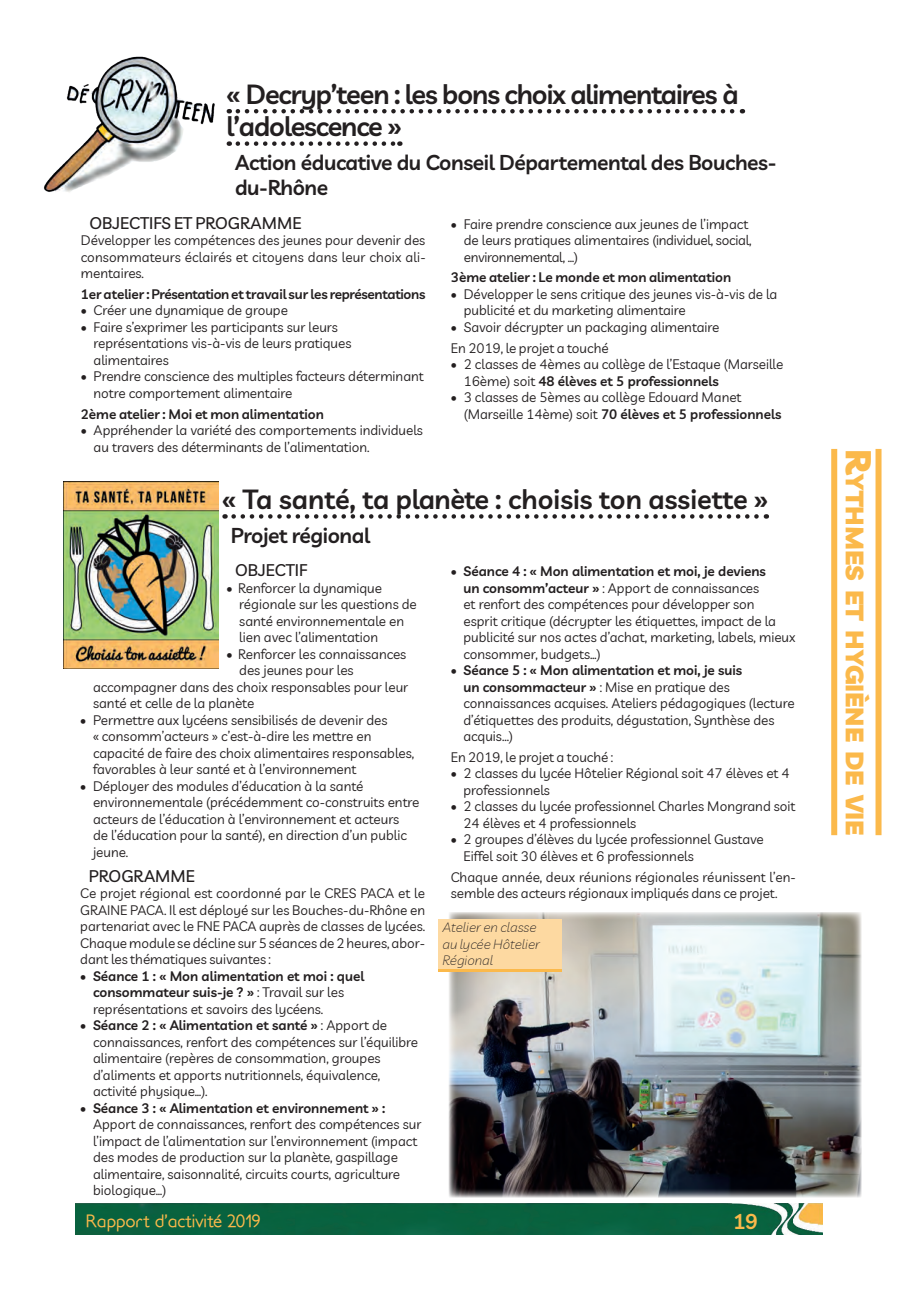
<style>
.page{position:relative;width:919px;height:1289px;background:#fff}
.page>*{position:absolute;margin:0;border:0;box-sizing:border-box;transform-origin:0 0}
.t1{font:600 27px/32.4px "Livvic";letter-spacing:-.04em;color:#231f20}
.t2{font:600 27px "Livvic";color:#231f20}
.t3{font:900 25.2px "Livvic";color:#fbb94b}
.t4{font:600 21px/25.2px "Livvic";letter-spacing:-.02em;color:#231f20}
.t5{font:600 21px "Livvic";color:#fbb94b}
.t6{font:18px "Soft Elegance";color:#fbb94b}
.t7{font:500 16.5px "Livvic";color:#231f20}
.t8{font:13.5px/16.5px "Livvic";color:#231f20}
.t9{font:600 13.5px/16.5px "Livvic";color:#231f20}
.t10{font:600 13.5px "Livvic";letter-spacing:-.02em;color:#231f20}
.t11{font:italic 200 13.5px/16.5px "Livvic";color:#231f20}
.s1{font-weight:600}
.s2{font-weight:400}
.s3{font-size:36px}
</style>
<div class="page">
<img style="left:75px;top:1203px;width:747px;height:31px">
<div style="left:875px;top:449px;width:6px;height:386px;background:#fbb94b"></div>
<div style="left:831px;top:449px;width:6px;height:386px;background:#fbb94b"></div>
<svg style="left:238px;top:109px;width:505px;height:4px"></svg>
<svg style="left:238px;top:141px;width:162px;height:5px"></svg>
<svg style="left:233px;top:514px;width:533px;height:4px"></svg>
<img style="left:44px;top:56px;width:171px;height:136px">
<img style="left:63px;top:482px;width:155px;height:186px">
<img style="left:449px;top:912px;width:411px;height:285px">
<div style="left:438px;top:918px;width:123px;height:53px;background:linear-gradient(to right,#fdd9a1,#fdd9a1)"></div>
<div style="left:438px;top:918px;width:123px;height:50px;background:#fdd9a1"></div>
<h1 class="t1" style="left:226px;top:76px;width:513px">« Decryp’teen : les bons choix alimentaires à l’adolescence »</h1>
<h3 class="t4" style="left:235px;top:148px;width:543px">Action éducative du Conseil Départemental des Bouches&shy;du-Rhône</h3>
<p class="t7" style="left:89px;top:210px;width:213px">OBJECTIFS ET PROGRAMME</p>
<p class="t8" style="left:81px;top:231px;width:346px;text-align:justify">Développer les compétences des jeunes pour devenir des consommateurs éclairés et citoyens dans leur choix ali&shy;mentaires.</p>
<p class="t10" style="left:81px;top:284px;width:346px">1er atelier : Présentation et travail sur les représentations</p>
<p class="t8" style="left:81px;top:301px;width:208px">• Créer une dynamique de groupe</p>
<p class="t8" style="left:94px;top:318px;width:259px;text-indent:-13px">• Faire s’exprimer les participants sur leurs représentations vis-à-vis de leurs pratiques alimentaires</p>
<p class="t8" style="left:94px;top:367px;width:332px;text-indent:-13px">• Prendre conscience des multiples facteurs déterminant notre comportement alimentaire</p>
<p class="t9" style="left:81px;top:404px;width:244px">2ème atelier : Moi et mon alimentation</p>
<p class="t8" style="left:94px;top:421px;width:331px;text-indent:-13px">• Appréhender la variété des comportements individuels au travers des déterminants de l’alimentation.</p>
<p class="t8" style="left:463px;top:215px;width:289px;text-indent:-13px">• Faire prendre conscience aux jeunes de l’impact de leurs pratiques alimentaires (individuel, social, environnemental, …)</p>
<p class="t9" style="left:451px;top:268px;width:282px">3ème atelier : Le monde et mon alimentation</p>
<p class="t8" style="left:463px;top:285px;width:315px;text-indent:-13px">• Développer le sens critique des jeunes vis-à-vis de la publicité et du marketing alimentaire</p>
<p class="t8" style="left:451px;top:316px;width:270px;line-height:20.7px">• Savoir décrypter un packaging alimentaire<br>En 2019, le projet a touché</p>
<p class="t8" style="left:463px;top:355px;width:321px;text-indent:-13px">• 2 classes de 4èmes au collège de l’Estaque (Marseille<br>16ème) soit <span class="s1">48 élèves et 5 professionnels</span></p>
<p class="t8" style="left:463px;top:388px;width:319px;text-indent:-13px">• 3 classes de 5èmes au collège Edouard Manet (Marseille 14ème) soit <span class="s1">70 élèves et 5 professionnels</span></p>
<h1 class="t2" style="left:222px;top:478px;width:547px">« Ta santé, ta planète : choisis ton assiette »</h1>
<h3 class="t4" style="left:231px;top:521px;width:141px">Projet régional</h3>
<p class="t7" style="left:235px;top:558px;width:74px">OBJECTIF</p>
<p class="t8" style="left:239px;top:579px;width:179px;text-indent:-13px">• Renforcer la dynamique régionale sur les questions de santé environnementale en lien avec l’alimentation</p>
<p class="t8" style="left:226px;top:645px;width:181px">• Renforcer les connaissances</p>
<p class="t8" style="left:239px;top:661px;width:116px">des jeunes pour les</p>
<p class="t8" style="left:93px;top:678px;width:317px">accompagner dans des choix responsables pour leur</p>
<p class="t8" style="left:93px;top:694px;width:163px">santé et celle de la planète</p>
<p class="t8" style="left:93px;top:710px;width:323px;text-indent:-13px">• Permettre aux lycéens sensibilisés de devenir des<br>« consomm’acteurs » c’est-à-dire les mettre en capacité de faire des choix alimentaires responsables, favorables à leur santé et à l’environnement</p>
<p class="t8" style="left:93px;top:776px;width:328px;text-indent:-13px">• Déployer des modules d’éducation à la santé environnementale (précédemment co-construits entre acteurs de l’éducation à l’environnement et acteurs<br>de l’éducation pour la santé), en direction d’un public jeune.</p>
<p class="t7" style="left:89px;top:863px;width:107px">PROGRAMME</p>
<p class="t8" style="left:80px;top:884px;width:346px;text-align:justify">Ce projet régional est coordonné par le CRES PACA et le GRAINE PACA. Il est déployé sur les Bouches-du-Rhône en partenariat avec le FNE PACA auprès de classes de lycées.<br>Chaque module se décline sur 5 séances de 2 heures, abor&shy;dant les thématiques suivantes :</p>
<p class="t9" style="left:93px;top:966px;width:273px;text-indent:-13px"><span class="s2">•</span> Séance 1 : « Mon alimentation et moi : quel consommateur suis-je ? » <span class="s2">: Travail sur les représentations et savoirs des lycéens.</span></p>
<p class="t8" style="left:93px;top:1016px;width:326px;text-indent:-13px">• <span class="s1">Séance 2 : « Alimentation et santé »</span> : Apport de connaissances, renfort des compétences sur l’équilibre alimentaire (repères de consommation, groupes d’aliments et apports nutritionnels, équivalence, activité physique…).</p>
<p class="t8" style="left:93px;top:1098px;width:330px;text-indent:-13px">• <span class="s1">Séance 3 : « Alimentation et environnement » :<br></span>Apport de connaissances, renfort des compétences sur l’impact de l’alimentation sur l’environnement (impact des modes de production sur la planète, gaspillage alimentaire, saisonnalité, circuits courts, agriculture biologique…)</p>
<p class="t8" style="left:463px;top:562px;width:333px;text-indent:-13px">• <span class="s1">Séance 4 : « Mon alimentation et moi, je deviens<br>un consomm’acteur »</span> : Apport de connaissances<br>et renfort des compétences pour développer son<br>esprit critique (décrypter les étiquettes, impact de la publicité sur nos actes d’achat, marketing, labels, mieux consommer, budgets…)</p>
<p class="t8" style="left:463px;top:661px;width:332px;text-indent:-13px">• <span class="s1">Séance 5 : « Mon alimentation et moi, je suis<br>un consommacteur »</span> : Mise en pratique des connaissances acquises. Ateliers pédagogiques (lecture d’étiquettes des produits, dégustation, Synthèse des acquis...)</p>
<p class="t8" style="left:450px;top:748px;width:164px">En 2019, le projet a touché :</p>
<p class="t8" style="left:463px;top:764px;width:327px;text-indent:-13px">• 2 classes du lycée Hôtelier Régional soit 47 élèves et 4 professionnels</p>
<p class="t8" style="left:463px;top:797px;width:333px;text-indent:-13px">• 2 classes du lycée professionnel Charles Mongrand soit<br>24 élèves et 4 professionnels</p>
<p class="t8" style="left:463px;top:830px;width:302px;text-indent:-13px">• 2 groupes d’élèves du lycée professionnel Gustave<br>Eiffel soit 30 élèves et 6 professionnels</p>
<p class="t8" style="left:450px;top:867px;width:346px">Chaque année, deux réunions régionales réunissent l’en&shy;semble des acteurs régionaux impliqués dans ce projet.</p>
<p class="t11" style="left:442px;top:918px;width:99px">Atelier en classe au lycée Hôtelier<br>Régional</p>
<h3 class="t6" style="left:86px;top:1210px;width:176px">Rapport d’activité 2019</h3>
<h3 class="t5" style="left:733px;top:1205px;width:27px">19</h3>
<h2 class="t3" style="left:875px;top:449px;width:388px;rotate:90deg"><span class="s3">R</span>ythmes et hygiène de vie</h2>
</div>
